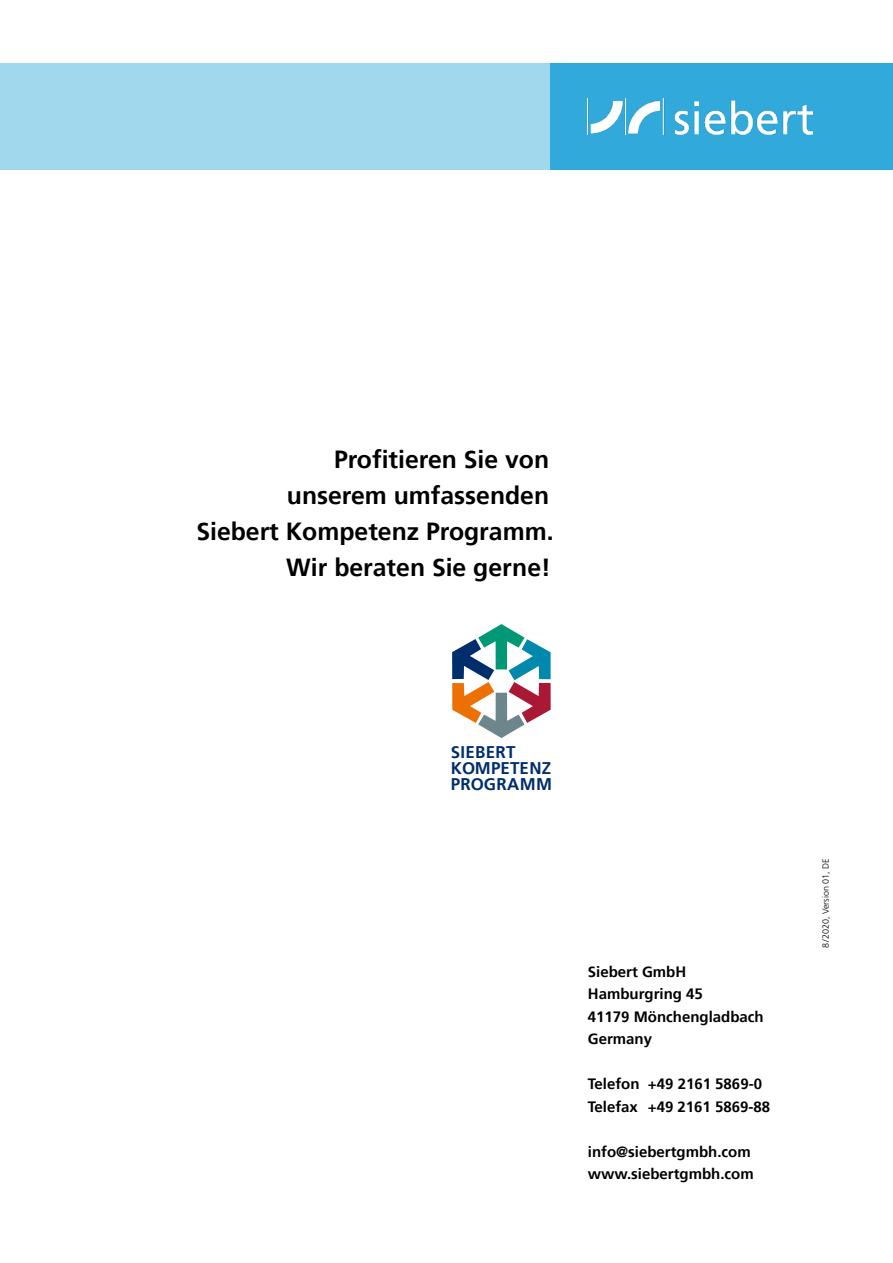
<style>
.page{position:relative;width:893px;height:1263px;background:#fff}
.page>*{position:absolute;margin:0;border:0;box-sizing:border-box;transform-origin:0 0}
.t1{font:700 24.75px/36px "Frutiger 65";color:#000;text-align:right}
.t2{font:700 16.95px/15.9px "Frutiger 65";letter-spacing:.02em;color:#002e6d}
.t3{font:700 15px/22.5px "Frutiger 65";color:#000}
.t4{font:300 9px "Frutiger";color:#000}
</style>
<div class="page">
<svg style="left:0;top:64px;width:893px;height:106px;background:#7dc8e7"></svg>
<svg style="left:452px;top:624px;width:99px;height:114px"></svg>
<img style="left:588px;top:98px;width:225px;height:37px">
<h1 class="t1" style="left:196px;top:441px;width:359px">Profitieren Sie von<br>unserem umfassenden<br>Siebert Kompetenz Programm.<br>Wir beraten Sie gerne!</h1>
<p class="t2" style="left:451px;top:744px;width:103px">SIEBERT<br>KOMPETENZ<br>PROGRAMM</p>
<p class="t3" style="left:588px;top:960px;width:177px">Siebert GmbH<br>Hamburgring 45<br>41179 Mönchengladbach<br>Germany</p>
<p class="t3" style="left:588px;top:1073px;width:184px">Telefon +49 2161 5869-0<br>Telefax +49 2161 5869-88</p>
<p class="t3" style="left:588px;top:1140px;width:167px">info@siebertgmbh.com www.siebertgmbh.com</p>
<p class="t4" style="left:821px;top:948px;width:91px;rotate:-90deg">8/2020, Version 01, DE</p>
</div>
